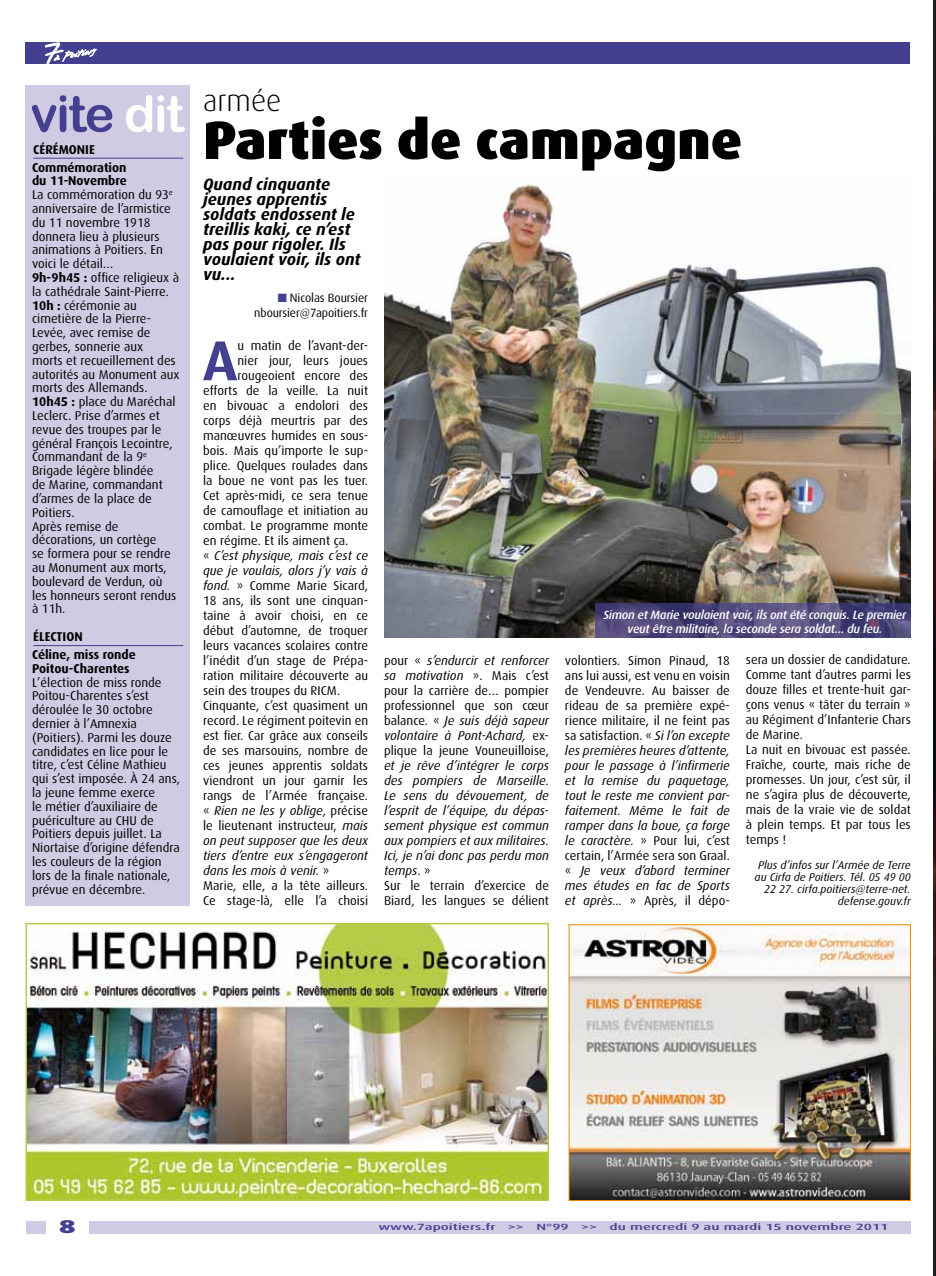
<style>
.page{position:relative;width:936px;height:1276px;background:#fff}
.page>*{position:absolute;margin:0;border:0;box-sizing:border-box;transform-origin:0 0}
.t1{font:700 56.4px "Dax";color:#443f8f}
.t2{font:900 54px "Dax";color:#000}
.t3{font:50.25px "Arial Rounded MT Bold";letter-spacing:-.03em;color:#443f8f}
.t4{font:300 30px "Dax";color:#000}
.t5{font:900 18.6px "Dax";color:#443f8f;scale:1.54 1}
.t6{font:italic 700 16.5px/15px "Dax";color:#000}
.t7{font:12.75px/13.8px "Dax";color:#000}
.t8{font:italic 12.75px/15px "Dax";color:#000}
.t9{font:700 12.75px/18px "Dax";color:#000}
.t10{font:italic 500 12px/13.5px "Dax";letter-spacing:-.02em;color:#fff;text-align:center}
.t11{font:12px/15px "Dax";letter-spacing:-.01em;color:#000;text-align:right}
.t12{font:italic 11.25px/12px "Dax";color:#000;text-align:right}
.t13{font:500 9px "Dax";color:#443f8f;scale:1.67 1}
.s1{color:#fff}
.s2{font-weight:700}
.s3{color:#443f8f}
.s4{font-style:normal}
.s5{font-style:italic}
</style>
<div class="page">
<div style="left:26px;top:1220px;width:884px;height:13px;background:#d0cae3"></div>
<div style="left:46px;top:1211px;width:43px;height:33px;background:#fff"></div>
<div style="left:26px;top:43px;width:884px;height:21px;background:#443f8f"></div>
<svg style="left:45px;top:43px;width:51px;height:21px"></svg>
<img style="left:29px;top:926px;width:517px;height:271px">
<div style="left:26px;top:923px;width:523px;height:277px;border:2px solid #b7cb49"></div>
<div style="left:26px;top:85px;width:164px;height:821px;background:#d0cae3"></div>
<hr style="left:33px;top:158px;width:150px;height:1px;background:#443f8f">
<hr style="left:33px;top:645px;width:150px;height:1px;background:#443f8f">
<img style="left:384px;top:178px;width:526px;height:460px">
<svg style="left:595px;top:604px;width:315px;height:34px;background:#4f487a"></svg>
<img style="left:933px;top:0;width:2px;height:1276px">
<img style="left:570px;top:926px;width:338px;height:272px">
<h3 class="t3" style="left:30px;top:84px;width:155px">vite <span class="s1">dit</span></h3>
<p class="t9" style="left:33px;top:140px;width:34px">Cérémoni</p>
<p class="t9" style="left:32px;top:140px;width:96px;text-indent:57px">e<br>Commémoration</p>
<p class="t7" style="left:32px;top:174px;width:149px"><span class="s2">du 11-Novembre<br></span>La commémoration du 93<sup>e </sup>anniversaire de l’armistice du 11 novembre 1918 donnera lieu à plusieurs animations à Poitiers. En voici le détail…<br><span class="s2">9h-9h45 :</span> office religieux à la cathédrale Saint-Pierre.<br><span class="s2">10h :</span> cérémonie au cimetière de la Pierre-<br>Levée, avec remise de gerbes, sonnerie aux<br>morts et recueillement des autorités au Monument aux morts des Allemands.<br><span class="s2">10h45 :</span> place du Maréchal<br>Leclerc. Prise d’armes et revue des troupes par le général François Lecointre,<br>Commandant de la 9<sup>e<br></sup>Brigade légère blindée<br>de Marine, commandant d’armes de la place de<br>Poitiers.<br>Après remise de décorations, un cortège<br>se formera pour se rendre au Monument aux morts, boulevard de Verdun, où les honneurs seront rendus à 11h.</p>
<p class="t9" style="left:32px;top:627px;width:105px">éLECTION<br>Céline, miss ronde</p>
<p class="t9" style="left:32px;top:659px;width:99px">Poitou-Charentes</p>
<p class="t7" style="left:32px;top:675px;width:149px">L’élection de miss ronde<br>Poitou-Charentes s’est déroulée le 30 octobre dernier à l’Amnexia (Poitiers). Parmi les douze candidates en lice pour le titre, c’est Céline Mathieu qui s’est imposée. À 24 ans, la jeune femme exerce<br>le métier d’auxiliaire de puériculture au CHU de<br>Poitiers depuis juillet. La<br>Niortaise d’origine défendra les couleurs de la région lors de la finale nationale, prévue en décembre.</p>
<h3 class="t4" style="left:203px;top:84px;width:80px">armée</h3>
<h2 class="t2" style="left:203px;top:109px;width:540px">Parties de campagne</h2>
<p class="t6" style="left:203px;top:177px;width:159px">Quand cinquante jeunes apprentis soldats endossent le treillis kaki, ce n’est pas pour rigoler. Ils voulaient voir, ils ont vu...</p>
<p class="t11" style="left:254px;top:290px;width:115px"><span class="s3">■</span> Nicolas Boursier nboursier@7apoitiers.fr</p>
<h1 class="t1" style="left:203px;top:329px;width:36px">A</h1>
<p class="t7" style="left:237px;top:339px;width:132px">u matin de l’avant-der-</p>
<p class="t7" style="left:237px;top:354px;width:132px">nier jour, leurs joues</p>
<p class="t7" style="left:237px;top:369px;width:132px">rougeoient encore des</p>
<p class="t7" style="left:203px;top:384px;width:166px">efforts de la veille. La nuit</p>
<p class="t7" style="left:203px;top:399px;width:166px">en bivouac a endolori des</p>
<p class="t7" style="left:203px;top:414px;width:166px">corps déjà meurtris par des</p>
<p class="t7" style="left:203px;top:429px;width:166px">manœuvres humides en sous-</p>
<p class="t7" style="left:203px;top:444px;width:166px">bois. Mais qu’importe le sup-</p>
<p class="t7" style="left:203px;top:459px;width:166px">plice. Quelques roulades dans</p>
<p class="t7" style="left:203px;top:474px;width:166px">la boue ne vont pas les tuer.</p>
<p class="t7" style="left:203px;top:489px;width:166px">Cet après-midi, ce sera tenue</p>
<p class="t7" style="left:203px;top:504px;width:166px">de camouflage et initiation au</p>
<p class="t7" style="left:203px;top:519px;width:166px">combat. Le programme monte</p>
<p class="t7" style="left:203px;top:534px;width:147px">en régime. Et ils aiment ça.</p>
<p class="t8" style="left:203px;top:548px;width:166px"><span class="s4">«</span> C’est physique, mais c’est ce</p>
<p class="t8" style="left:203px;top:563px;width:166px">que je voulais, alors j’y vais à</p>
<p class="t7" style="left:203px;top:579px;width:166px"><span class="s5">fond.</span> » Comme Marie Sicard,</p>
<p class="t7" style="left:203px;top:594px;width:166px">18 ans, ils sont une cinquan-</p>
<p class="t7" style="left:203px;top:609px;width:166px">taine à avoir choisi, en ce</p>
<p class="t7" style="left:203px;top:624px;width:166px">début d’automne, de troquer</p>
<p class="t7" style="left:203px;top:639px;width:166px">leurs vacances scolaires contre</p>
<p class="t7" style="left:203px;top:654px;width:166px">l’inédit d’un stage de Prépa-</p>
<p class="t7" style="left:203px;top:669px;width:166px">ration militaire découverte au</p>
<p class="t7" style="left:203px;top:684px;width:139px">sein des troupes du RICM.</p>
<p class="t7" style="left:203px;top:699px;width:166px">Cinquante, c’est quasiment un</p>
<p class="t7" style="left:203px;top:714px;width:166px">record. Le régiment poitevin en</p>
<p class="t7" style="left:203px;top:729px;width:166px">est fier. Car grâce aux conseils</p>
<p class="t7" style="left:203px;top:744px;width:166px">de ses marsouins, nombre de</p>
<p class="t7" style="left:203px;top:759px;width:166px">ces jeunes apprentis soldats</p>
<p class="t7" style="left:203px;top:774px;width:166px">viendront un jour garnir les</p>
<p class="t7" style="left:203px;top:789px;width:166px">rangs de l’Armée française.</p>
<p class="t8" style="left:203px;top:803px;width:166px"><span class="s4">«</span> Rien ne les y oblige<span class="s4">, précise</span></p>
<p class="t7" style="left:203px;top:819px;width:166px">le lieutenant instructeur, <span class="s5">mais</span></p>
<p class="t8" style="left:203px;top:833px;width:166px">on peut supposer que les deux</p>
<p class="t8" style="left:203px;top:848px;width:166px">tiers d’entre eux s’engageront</p>
<p class="t8" style="left:203px;top:863px;width:128px">dans les mois à venir. <span class="s4">»</span></p>
<p class="t7" style="left:203px;top:879px;width:166px">Marie, elle, a la tête ailleurs.</p>
<p class="t7" style="left:203px;top:894px;width:166px">Ce stage-là, elle l’a choisi</p>
<p class="t7" style="left:384px;top:653px;width:166px;line-height:15px;text-align:justify">pour « <span class="s5">s’endurcir et renforcer sa motivation</span> ». Mais c’est pour la carrière de… pompier professionnel que son cœur balance. « <span class="s5">Je suis déjà sapeur volontaire à Pont-Achard,</span> ex&shy;plique la jeune Vouneuilloise,</p>
<p class="t8" style="left:384px;top:758px;width:166px">et je rêve d’intégrer le corps des pompiers de Marseille.<br>Le sens du dévouement, de l’esprit de l’équipe, du dépas&shy;sement physique est commun aux pompiers et aux militaires.<br>Ici, je n’ai donc pas perdu mon temps<span class="s4">. »<br>Sur le terrain d’exercice de<br>Biard, les langues se délient</span></p>
<p class="t10" style="left:603px;top:608px;width:304px">Simon et Marie voulaient voir, ils ont été conquis. Le premier veut être militaire, la seconde sera soldat… du feu.</p>
<p class="t8" style="left:565px;top:653px;width:166px;text-align:justify"><span class="s4">volontiers. Simon Pinaud, 18 ans lui aussi, est venu en voisin de Vendeuvre. Au baisser de rideau de sa première expé&shy;rience militaire, il ne feint pas sa satisfaction. «</span> Si l’on excepte les premières heures d’attente, pour le passage à l’infirmerie et la remise du paquetage, tout le reste me convient par&shy;faitement. Même le fait de ramper dans la boue, ça forge le caractère. <span class="s4">» Pour lui, c’est certain, l’Armée sera son Graal. «</span> Je veux d’abord terminer mes études en fac de Sports et après… <span class="s4">» Après, il dépo-</span></p>
<p class="t7" style="left:745px;top:652px;width:166px;line-height:15px">sera un dossier de candidature.<br>Comme tant d’autres parmi les douze filles et trente-huit gar&shy;çons venus « tâter du terrain » au Régiment d’Infanterie Chars de Marine.<br>La nuit en bivouac est passée.<br>Fraîche, courte, mais riche de promesses. Un jour, c’est sûr, il ne s’agira plus de découverte, mais de la vraie vie de soldat à plein temps. Et par tous les temps !</p>
<p class="t12" style="left:754px;top:859px;width:158px">Plus d’infos sur l’Armée de Terre au Cirfa de Poitiers. Tél. 05 49 00<br>22 27. cirfa.poitiers@terre-net. defense.gouv.fr</p>
<h3 class="t5" style="left:59px;top:1215px;width:13px">8</h3>
<p class="t13" style="left:378px;top:1221px;width:72px">www.7apoitiers.fr</p>
<p class="t13" style="left:507px;top:1221px;width:11px">&gt;&gt;</p>
<p class="t13" style="left:536px;top:1221px;width:21px">N°99</p>
<p class="t13" style="left:581px;top:1221px;width:11px">&gt;&gt;</p>
<p class="t13" style="left:609px;top:1221px;width:168px">du mercredi 9 au mardi 15 novembre 2011</p>
</div>
